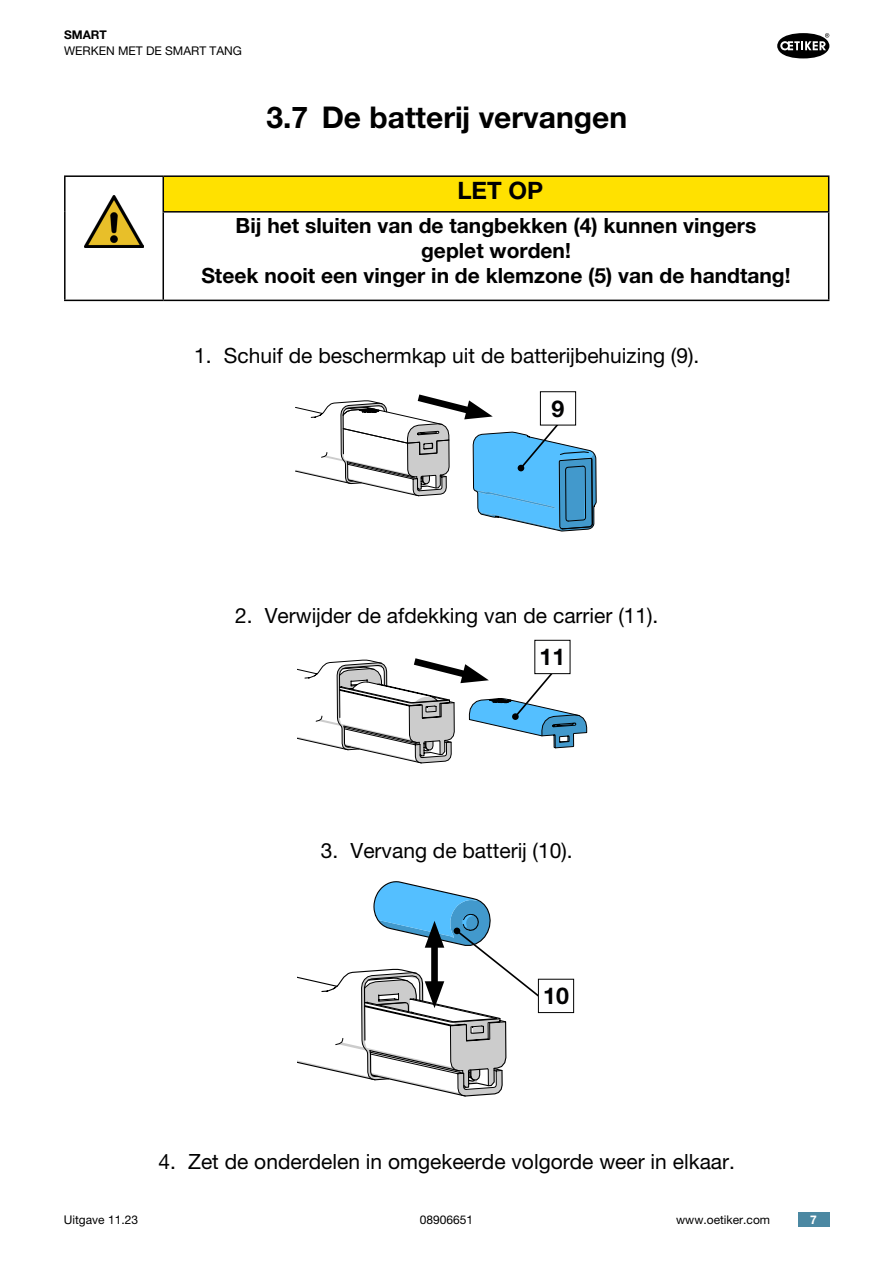
<style>
.page{position:relative;width:893px;height:1263px;background:#fff}
.page>*{position:absolute;margin:0;border:0;box-sizing:border-box;transform-origin:0 0}
.t1{font:700 30px "Helvetica Neue LT Pro";color:#000}
.t2{font:700 24px "Helvetica Neue LT Pro";color:#000}
.t3{font:700 23.25px "Helvetica Neue LT Pro";color:#020203}
.t4{font:21px "Helvetica Neue LT Pro";color:#000}
.t5{font:700 21px/25.2px "Helvetica Neue LT Pro";color:#000;text-align:center}
.t6{font:12px "Helvetica Neue LT Pro";color:#000}
.t7{font:700 12px "Helvetica Neue LT Pro";color:#000}
.t8{font:700 12px "Helvetica Neue LT Pro";color:#fff}
</style>
<div class="page">
<div style="left:798px;top:1212px;width:31px;height:15px;background:#4b88a2"></div>
<svg style="left:777px;top:33px;width:52px;height:25px"></svg>
<div style="left:163px;top:176px;width:666px;height:36px;background:#ffe100"></div>
<hr style="left:64px;top:175px;width:99px;height:2px;background:#000">
<hr style="left:64px;top:177px;width:2px;height:35px;background:#000">
<hr style="left:163px;top:175px;width:666px;height:2px;background:#000">
<hr style="left:163px;top:177px;width:1px;height:34px;background:#000">
<hr style="left:828px;top:177px;width:1px;height:34px;background:#000">
<hr style="left:64px;top:212px;width:2px;height:88px;background:#000">
<hr style="left:163px;top:211px;width:666px;height:2px;background:#000">
<hr style="left:163px;top:213px;width:1px;height:87px;background:#000">
<hr style="left:828px;top:213px;width:1px;height:87px;background:#000">
<hr style="left:64px;top:300px;width:99px;height:1px;background:#000">
<hr style="left:163px;top:300px;width:666px;height:1px;background:#000">
<img style="left:85px;top:196px;width:59px;height:51px">
<svg style="left:345px;top:299px;width:105px;height:3px"></svg>
<svg style="left:295px;top:391px;width:302px;height:139px"></svg>
<svg style="left:340px;top:475px;width:115px;height:55px"></svg>
<svg style="left:468px;top:519px;width:120px;height:214px"></svg>
<svg style="left:297px;top:607px;width:290px;height:490px"></svg>
<p class="t7" style="left:64px;top:28px;width:44px">SMART</p>
<p class="t6" style="left:64px;top:44px;width:180px">Werken m et de SMART tang</p>
<h1 class="t1" style="left:266px;top:98px;width:362px">3.7 De batterij vervangen</h1>
<p class="t2" style="left:457px;top:176px;width:87px">LET OP</p>
<p class="t5" style="left:201px;top:212px;width:591px">Bij het sluiten van de tangbekken (4) kunnen vingers<br>geplet worden!<br>Steek nooit een vinger in de klemzone (5) van de handtang!</p>
<p class="t4" style="left:194px;top:342px;width:507px">1. Schuif de beschermkap uit de batterijbehuizing (9).</p>
<p class="t3" style="left:552px;top:394px;width:14px">9</p>
<p class="t4" style="left:235px;top:603px;width:425px">2. Verwijder de afdekking van de carrier (11).</p>
<p class="t3" style="left:540px;top:642px;width:27px">11</p>
<p class="t4" style="left:321px;top:838px;width:253px">3. Vervang de batterij (10).</p>
<p class="t3" style="left:543px;top:981px;width:27px">10</p>
<p class="t4" style="left:158px;top:1149px;width:578px">4. Zet de onderdelen in omgekeerde volgorde weer in elkaar.</p>
<p class="t6" style="left:64px;top:1212px;width:76px">Uitgave 11.23</p>
<p class="t6" style="left:420px;top:1212px;width:55px">08906651</p>
<p class="t6" style="left:676px;top:1212px;width:95px">www.oetiker.com</p>
<p class="t8" style="left:810px;top:1212px;width:8px">7</p>
</div>
